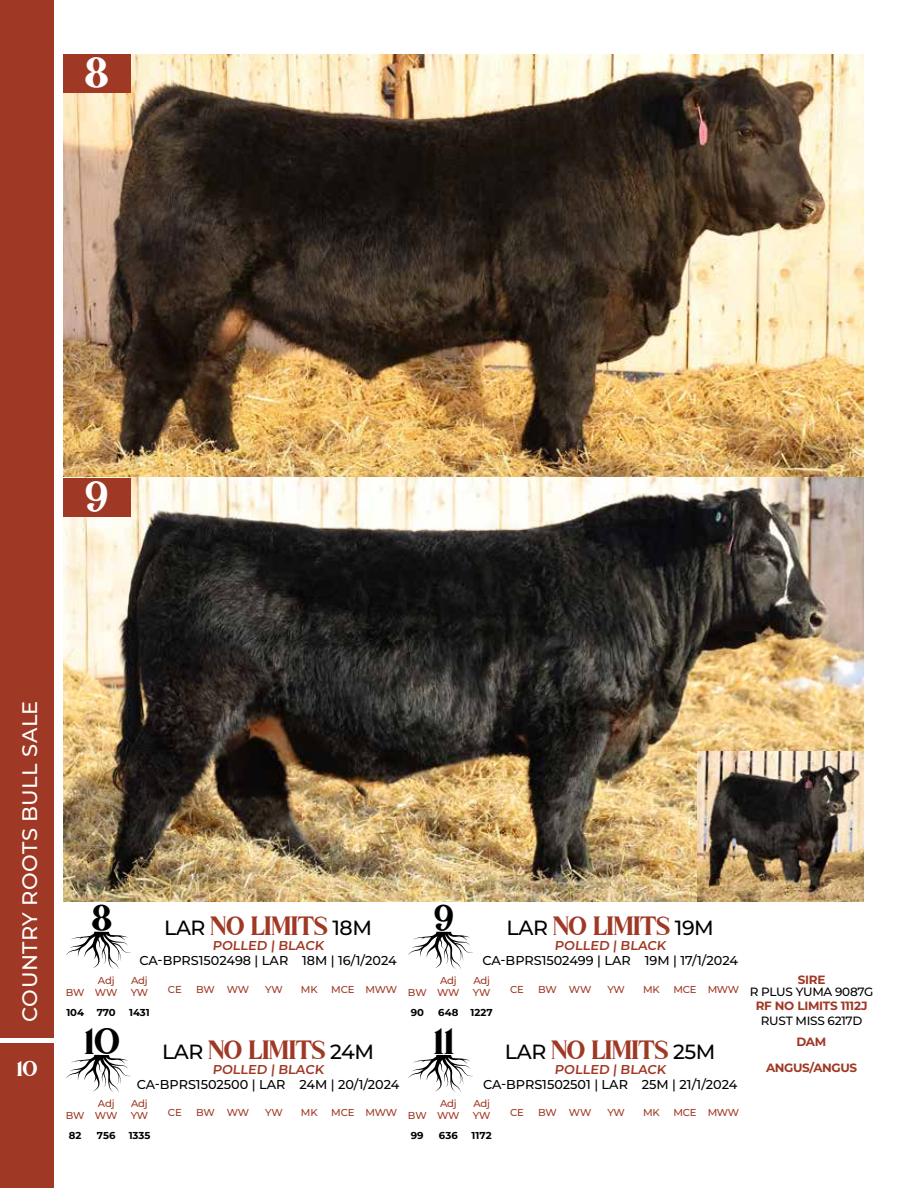
<style>
.page{position:relative;width:918px;height:1188px;background:#fff}
.page>*{position:absolute;margin:0;border:0;box-sizing:border-box;transform-origin:0 0}
.t1{font:42px "Backslash";color:#fff}
.t2{font:36px "Backslash";color:#000}
.t3{font:25.65px "Backslash";letter-spacing:-.02em;color:#9f3824}
.t4{font:500 21px "Montserrat";letter-spacing:.02em;color:#fff}
.t5{font:21px "Backslash";color:#fff}
.t6{font:500 12.9px "Montserrat";color:#000}
.t7{font:600 12.9px "Montserrat";color:#9f3824}
.t8{font:700 12px/26px "Montserrat";letter-spacing:-.02em;color:#9f3824;text-align:center}
.t9{font:500 12px "Montserrat";letter-spacing:-.02em;color:#000}
.t10{font:500 10.05px/12.1px "Montserrat";letter-spacing:-.025em;color:#9f3824}
.t11{font:700 10.05px "Montserrat";color:#000}
.s1{font-family:"Montserrat";font-weight:500;font-size:20.55px;color:#000}
</style>
<div class="page">
<div style="left:0;top:0;width:54px;height:1188px;background:#9f3824"></div>
<div style="left:0;top:1038px;width:54px;height:5px;background:#fff"></div>
<img style="left:63px;top:54px;width:801px;height:847px">
<svg style="left:66px;top:931px;width:65px;height:38px"></svg>
<svg style="left:408px;top:931px;width:65px;height:38px"></svg>
<svg style="left:66px;top:1054px;width:65px;height:38px"></svg>
<svg style="left:408px;top:1054px;width:65px;height:38px"></svg>
<div style="left:63px;top:54px;width:68px;height:39px;background:#9f3824"></div>
<div style="left:63px;top:478px;width:68px;height:39px;background:#9f3824"></div>
<img style="left:698px;top:752px;width:166px;height:149px">
<h1 class="t1" style="left:84px;top:50px;width:27px">8</h1>
<h1 class="t1" style="left:85px;top:474px;width:26px">9</h1>
<h3 class="t4" style="left:15px;top:1022px;width:323px;rotate:-90deg">COUNTRY ROOTS BULL SALE</h3>
<h3 class="t5" style="left:16px;top:1057px;width:23px">1O</h3>
<h2 class="t2" style="left:91px;top:898px;width:23px">8</h2>
<h3 class="t3" style="left:164px;top:912px;width:209px"><span class="s1">LAR</span> NO LIMITS <span class="s1">18M</span></h3>
<h2 class="t2" style="left:434px;top:898px;width:22px">9</h2>
<h3 class="t3" style="left:507px;top:912px;width:209px"><span class="s1">LAR</span> NO LIMITS <span class="s1">19M</span></h3>
<p class="t7" style="left:212px;top:937px;width:115px">POLLED | BLACK</p>
<p class="t6" style="left:140px;top:952px;width:259px">CA-BPRS1502498 | LAR 18M | 16/1/2024</p>
<p class="t7" style="left:555px;top:937px;width:115px">POLLED | BLACK</p>
<p class="t6" style="left:482px;top:952px;width:257px">CA-BPRS1502499 | LAR 19M | 17/1/2024</p>
<p class="t10" style="left:95px;top:974px;width:24px">Adj<br>WW</p>
<p class="t10" style="left:131px;top:974px;width:19px">Adj<br>YW</p>
<p class="t10" style="left:66px;top:986px;width:20px">BW</p>
<p class="t10" style="left:168px;top:983px;width:15px">CE</p>
<p class="t10" style="left:196px;top:983px;width:55px">BW WW</p>
<p class="t10" style="left:265px;top:983px;width:19px">YW</p>
<p class="t10" style="left:301px;top:983px;width:18px">MK</p>
<p class="t10" style="left:331px;top:983px;width:67px">MCE MWW</p>
<p class="t11" style="left:66px;top:1005px;width:19px">104</p>
<p class="t11" style="left:97px;top:1005px;width:21px">770</p>
<p class="t11" style="left:129px;top:1005px;width:22px">1431</p>
<p class="t10" style="left:437px;top:974px;width:24px">Adj<br>WW</p>
<p class="t10" style="left:473px;top:974px;width:19px">Adj<br>YW</p>
<p class="t10" style="left:408px;top:986px;width:20px">BW</p>
<p class="t10" style="left:510px;top:983px;width:15px">CE</p>
<p class="t10" style="left:538px;top:983px;width:55px">BW WW</p>
<p class="t10" style="left:607px;top:983px;width:19px">YW</p>
<p class="t10" style="left:643px;top:983px;width:18px">MK</p>
<p class="t10" style="left:673px;top:983px;width:67px">MCE MWW</p>
<p class="t11" style="left:411px;top:1005px;width:15px">90</p>
<p class="t11" style="left:438px;top:1005px;width:56px">648 1227</p>
<p class="t8" style="left:798px;top:966px;width:29px">SIRE</p>
<p class="t9" style="left:750px;top:983px;width:125px">R PLUS YUMA 9087G</p>
<p class="t8" style="left:756px;top:992px;width:113px">RF NO LIMITS 1112J</p>
<p class="t9" style="left:761px;top:1012px;width:103px">RUST MISS 6217D</p>
<h3 class="t3" style="left:84px;top:1035px;width:292px"><sup>1O</sup> <span class="s1">LAR</span> NO LIMITS <span class="s1">24M</span></h3>
<p class="t7" style="left:212px;top:1060px;width:115px">POLLED | BLACK</p>
<p class="t6" style="left:137px;top:1075px;width:264px">CA-BPRS1502500 | LAR 24M | 20/1/2024</p>
<h2 class="t2" style="left:433px;top:1021px;width:23px">11</h2>
<h3 class="t3" style="left:505px;top:1035px;width:212px"><span class="s1">LAR</span> NO LIMITS <span class="s1">25M</span></h3>
<p class="t7" style="left:555px;top:1060px;width:115px">POLLED | BLACK</p>
<p class="t6" style="left:483px;top:1075px;width:256px">CA-BPRS1502501 | LAR 25M | 21/1/2024</p>
<p class="t8" style="left:766px;top:1028px;width:93px">DAM<br>ANGUS/ANGUS</p>
<p class="t10" style="left:95px;top:1097px;width:24px">Adj<br>WW</p>
<p class="t10" style="left:131px;top:1097px;width:19px">Adj<br>YW</p>
<p class="t10" style="left:66px;top:1109px;width:20px">BW</p>
<p class="t10" style="left:168px;top:1106px;width:15px">CE</p>
<p class="t10" style="left:196px;top:1106px;width:55px">BW WW</p>
<p class="t10" style="left:265px;top:1106px;width:19px">YW</p>
<p class="t10" style="left:301px;top:1106px;width:18px">MK</p>
<p class="t10" style="left:331px;top:1106px;width:67px">MCE MWW</p>
<p class="t10" style="left:437px;top:1097px;width:24px">Adj<br>WW</p>
<p class="t10" style="left:473px;top:1097px;width:19px">Adj<br>YW</p>
<p class="t10" style="left:408px;top:1109px;width:20px">BW</p>
<p class="t10" style="left:510px;top:1106px;width:15px">CE</p>
<p class="t10" style="left:538px;top:1106px;width:55px">BW WW</p>
<p class="t10" style="left:607px;top:1106px;width:19px">YW</p>
<p class="t10" style="left:643px;top:1106px;width:18px">MK</p>
<p class="t10" style="left:673px;top:1106px;width:67px">MCE MWW</p>
<p class="t11" style="left:69px;top:1128px;width:14px">82</p>
<p class="t11" style="left:97px;top:1128px;width:20px">756</p>
<p class="t11" style="left:129px;top:1128px;width:23px">1335</p>
<p class="t11" style="left:411px;top:1128px;width:14px">99</p>
<p class="t11" style="left:439px;top:1128px;width:20px">636</p>
<p class="t11" style="left:472px;top:1128px;width:22px">1172</p>
</div>
